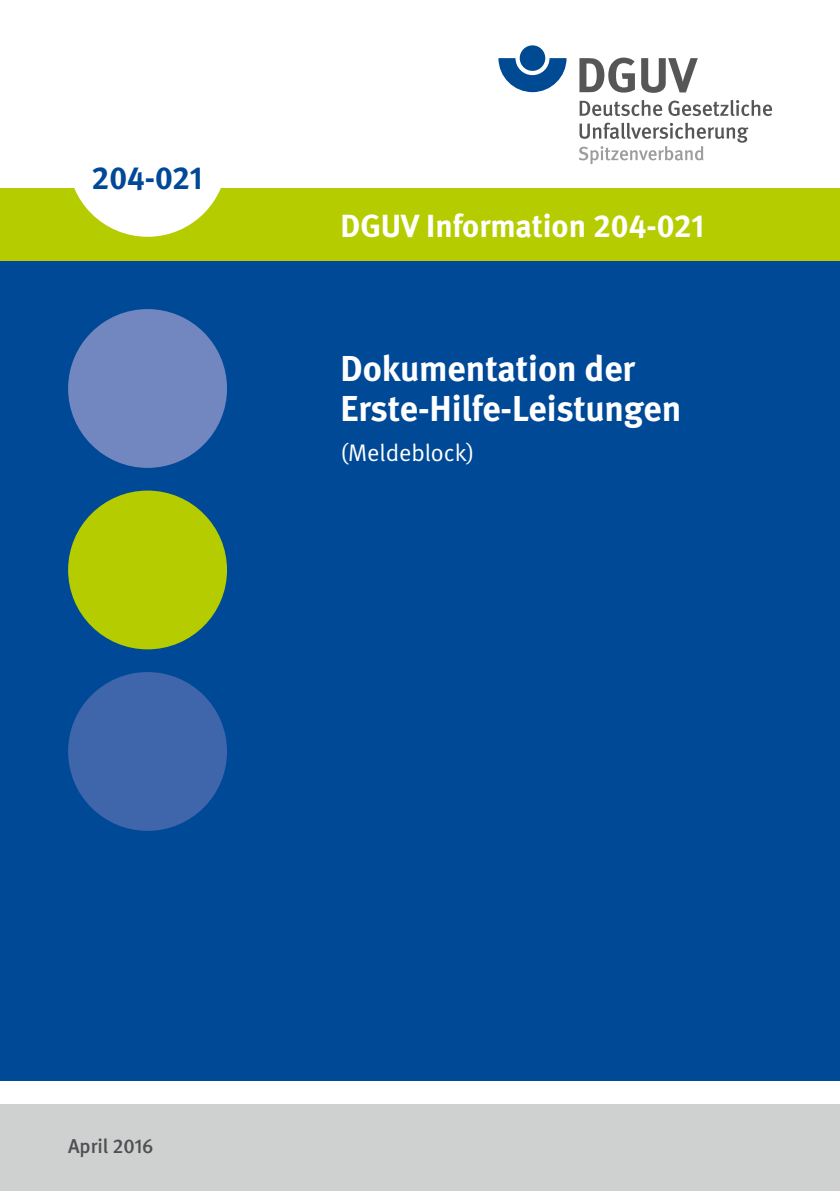
<style>
.page{position:relative;width:840px;height:1191px;background:#fff}
.page>*{position:absolute;margin:0;border:0;box-sizing:border-box;transform-origin:0 0}
.t1{font:700 36px/40px "DGUV Meta";color:#fff}
.t2{font:700 32px "DGUV Meta";color:#fff}
.t3{font:700 32px "DGUV Meta";letter-spacing:-.005em;color:#004996}
.t4{font:24px "DGUV Meta";color:#fff}
.t5{font:500 20px "DGUV Meta";color:#504f53}
</style>
<div class="page">
<div style="left:0;top:261px;width:839px;height:819px;background:#004996"></div>
<div style="left:0;top:189px;width:839px;height:72px;background:#b5cc00"></div>
<div style="left:68px;top:490px;width:159px;height:159px;background:#b5cc00;border-radius:50%"></div>
<div style="left:68px;top:309px;width:159px;height:159px;background:#7287bf;border-radius:50%"></div>
<div style="left:68px;top:672px;width:159px;height:159px;background:#3f65aa;border-radius:50%"></div>
<div style="left:68px;top:78px;width:159px;height:159px;background:#fff;border-radius:50%"></div>
<div style="left:0;top:1104px;width:839px;height:87px;background:#cfd0d0"></div>
<svg style="left:498px;top:58px;width:68px;height:34px"></svg>
<div style="left:519px;top:45px;width:26px;height:26px;background:#004993;border-radius:50%"></div>
<svg style="left:579px;top:58px;width:55px;height:35px"></svg>
<svg style="left:641px;top:58px;width:56px;height:35px"></svg>
<svg style="left:579px;top:100px;width:82px;height:16px"></svg>
<svg style="left:668px;top:100px;width:103px;height:16px"></svg>
<svg style="left:579px;top:123px;width:169px;height:41px"></svg>
<p class="t3" style="left:91px;top:158px;width:113px">204-021</p>
<p class="t2" style="left:340px;top:207px;width:365px">DGUV Information 204-021</p>
<p class="t1" style="left:340px;top:350px;width:342px">Dokumentation der<br>Erste-Hilfe-Leistungen</p>
<p class="t4" style="left:340px;top:439px;width:135px">(Meldeblock)</p>
<p class="t5" style="left:68px;top:1134px;width:87px">April 2016</p>
</div>
